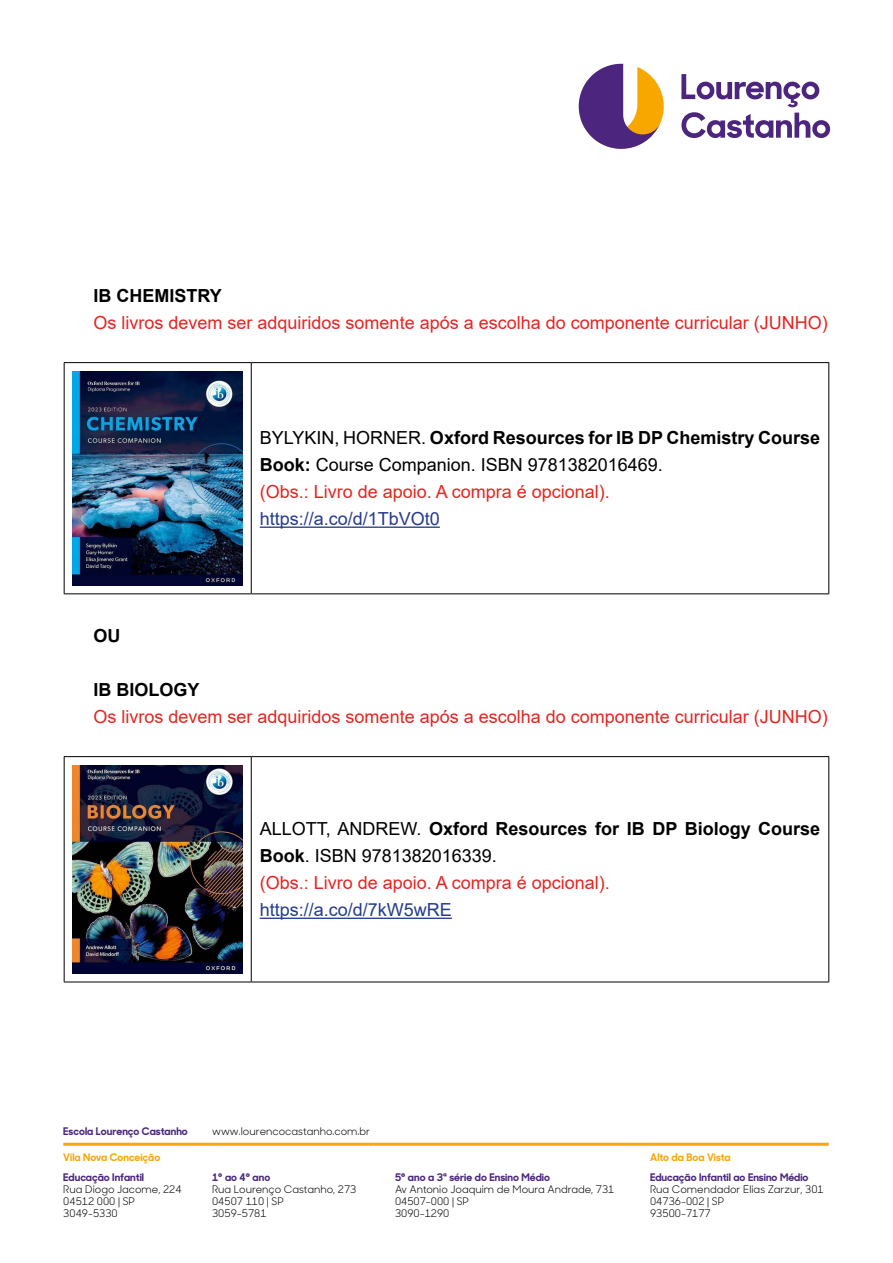
<style>
.page{position:relative;width:893px;height:1263px;background:#fff}
.page>*{position:absolute;margin:0;border:0;box-sizing:border-box;transform-origin:0 0}
.t1{font:18px "Arial";color:#e52421}
.t2{font:700 18px/27px "Arial";color:#000}
.t3{font:18px/27px "Arial";color:#000}
.t4{font:18px "Arial";color:#253a8f}
.t5{font:10.5px/12px "Sharp Sans No 1";color:#000}
.t6{font:700 10.5px "Sharp Sans No 1";color:#4b267f}
.t7{font:700 10.5px "Sharp Sans No 1";color:#f7a70a}
.s1{font-weight:700}
.s2{color:#e52421}
.s3{font-weight:400}
.s4{font-weight:400;color:#e52421}
</style>
<div class="page">
<svg style="left:681px;top:74px;width:149px;height:64px"></svg>
<svg style="left:579px;top:64px;width:85px;height:85px"></svg>
<hr style="left:63px;top:1143px;width:128px;height:3px;background:#f7a70a">
<hr style="left:191px;top:1143px;width:21px;height:3px;background:#f7a70a">
<hr style="left:212px;top:1143px;width:162px;height:3px;background:#f7a70a">
<hr style="left:374px;top:1143px;width:21px;height:3px;background:#f7a70a">
<hr style="left:395px;top:1143px;width:234px;height:3px;background:#f7a70a">
<hr style="left:629px;top:1143px;width:21px;height:3px;background:#f7a70a">
<hr style="left:650px;top:1143px;width:179px;height:3px;background:#f7a70a">
<hr style="left:64px;top:362px;width:187px;height:1px;background:#000">
<hr style="left:64px;top:363px;width:1px;height:230px;background:#000">
<hr style="left:251px;top:362px;width:578px;height:1px;background:#000">
<hr style="left:251px;top:363px;width:1px;height:230px;background:#000">
<hr style="left:828px;top:363px;width:1px;height:230px;background:#000">
<hr style="left:64px;top:593px;width:187px;height:1px;background:#000">
<hr style="left:251px;top:593px;width:578px;height:1px;background:#000">
<img style="left:73px;top:371px;width:170px;height:214px">
<hr style="left:260px;top:526px;width:180px;height:2px;background:#253a8f">
<hr style="left:64px;top:756px;width:187px;height:1px;background:#000">
<hr style="left:64px;top:757px;width:1px;height:224px;background:#000">
<hr style="left:251px;top:756px;width:578px;height:1px;background:#000">
<hr style="left:251px;top:757px;width:1px;height:224px;background:#000">
<hr style="left:828px;top:757px;width:1px;height:224px;background:#000">
<hr style="left:64px;top:981px;width:187px;height:1px;background:#000">
<hr style="left:251px;top:981px;width:578px;height:1px;background:#000">
<img style="left:73px;top:765px;width:170px;height:208px">
<hr style="left:260px;top:918px;width:192px;height:1px;background:#253a8f">
<h1 class="t2" style="left:94px;top:283px;width:130px">IB CHEMISTRY</h1>
<h1 class="t1" style="left:94px;top:310px;width:736px">Os livros devem ser adquiridos somente após a escolha do componente curricular (JUNHO)</h1>
<h1 class="t2" style="left:94px;top:623px;width:28px">OU</h1>
<h1 class="t3" style="left:260px;top:424px;width:562px">BYLYKIN, HORNER. <span class="s1">Oxford Resources for IB DP Chemistry Course<br>Book:</span> Course Companion. ISBN 9781382016469.<br><span class="s2">(Obs.: Livro de apoio. A compra é opcional).</span></h1>
<h1 class="t4" style="left:260px;top:507px;width:182px">https://a.co/d/1TbVOt0</h1>
<h1 class="t2" style="left:94px;top:677px;width:108px">IB BIOLOGY</h1>
<h1 class="t1" style="left:94px;top:704px;width:736px">Os livros devem ser adquiridos somente após a escolha do componente curricular (JUNHO)</h1>
<h1 class="t2" style="left:260px;top:816px;width:562px"><span class="s3">ALLOTT, ANDREW.</span> Oxford Resources for IB DP Biology Course<br>Book<span class="s3">. ISBN 9781382016339.<br></span><span class="s4">(Obs.: Livro de apoio. A compra é opcional).</span></h1>
<h1 class="t4" style="left:260px;top:898px;width:194px">https://a.co/d/7kW5wRE</h1>
<p class="t6" style="left:63px;top:1123px;width:126px">Escola Lourenço Castanho</p>
<p class="t5" style="left:212px;top:1125px;width:160px">www.lourencocastanho.com.br</p>
<p class="t7" style="left:63px;top:1150px;width:98px">Vila Nova Conceição</p>
<p class="t7" style="left:650px;top:1150px;width:82px">Alto da Boa Vista</p>
<p class="t6" style="left:63px;top:1169px;width:82px">Educação Infantil</p>
<p class="t5" style="left:63px;top:1182px;width:120px">Rua Diogo Jacome, 224<br>04512 000 | SP<br>3049-5330</p>
<p class="t6" style="left:212px;top:1169px;width:60px">1° ao 4° ano</p>
<p class="t5" style="left:212px;top:1182px;width:146px">Rua Lourenço Castanho, 273<br>04507 110 | SP<br>3059-5781</p>
<p class="t6" style="left:395px;top:1169px;width:156px">5° ano a 3ª série do Ensino Médio</p>
<p class="t5" style="left:395px;top:1182px;width:221px">Av Antonio Joaquim de Moura Andrade, 731<br>04507-000 | SP<br>3090-1290</p>
<p class="t6" style="left:650px;top:1169px;width:160px">Educação Infantil ao Ensino Médio</p>
<p class="t5" style="left:650px;top:1182px;width:175px">Rua Comendador Elias Zarzur, 301<br>04736-002 | SP<br>93500-7177</p>
</div>
